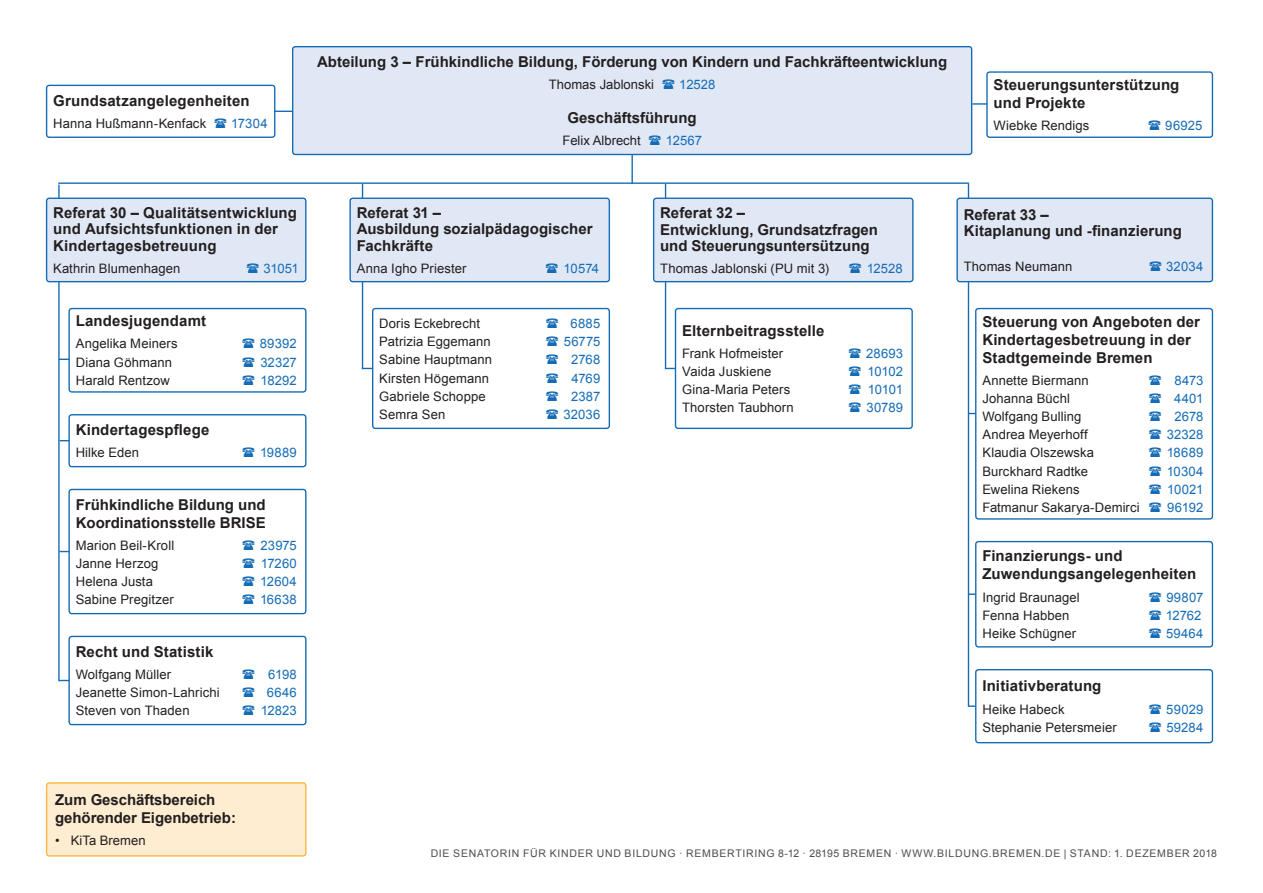
<style>
.page{position:relative;width:1263px;height:893px;background:#fff}
.page>*{position:absolute;margin:0;border:0;box-sizing:border-box;transform-origin:0 0}
.t1{font:700 15px/16.4px "Arial";letter-spacing:.005em;color:#231f20}
.t2{font:13.05px "Arial";letter-spacing:.01em;color:#231f20}
.t3{font:13.05px "Arial";letter-spacing:.01em;color:#156cb6}
.t4{font:10.5px "Arial";letter-spacing:.07em;color:#4b4c4d}
</style>
<div class="page">
<svg style="left:969px;top:593px;width:6px;height:2px"></svg>
<svg style="left:969px;top:705px;width:6px;height:2px"></svg>
<div style="left:47px;top:783px;width:259px;height:73px;background:#feedd0;border-radius:3px"></div>
<div style="left:46px;top:782px;width:260px;height:75px;border:1px solid #fcb740;border-radius:3px"></div>
<hr style="left:362px;top:184px;width:1px;height:185px;background:#156cb6">
<hr style="left:665px;top:184px;width:1px;height:185px;background:#156cb6">
<hr style="left:968px;top:184px;width:1px;height:523px;background:#156cb6">
<hr style="left:631px;top:127px;width:2px;height:57px;background:#156cb6">
<svg style="left:275px;top:111px;width:17px;height:1px"></svg>
<hr style="left:972px;top:103px;width:23px;height:2px;background:#156cb6">
<hr style="left:58px;top:185px;width:2px;height:496px;background:#156cb6">
<div style="left:47px;top:198px;width:259px;height:84px;background:#e1e8f5;border-radius:3px"></div>
<div style="left:46px;top:198px;width:260px;height:84px;border:1px solid #156cb6;border-radius:3px"></div>
<div style="left:350px;top:198px;width:259px;height:84px;background:#e1e8f5;border-radius:3px"></div>
<div style="left:349px;top:198px;width:261px;height:84px;border:1px solid #156cb6;border-radius:3px"></div>
<div style="left:654px;top:198px;width:259px;height:84px;background:#e1e8f5;border-radius:3px"></div>
<div style="left:653px;top:198px;width:260px;height:84px;border:1px solid #156cb6;border-radius:3px"></div>
<div style="left:957px;top:198px;width:255px;height:84px;background:#e1e8f5;border-radius:3px"></div>
<div style="left:956px;top:198px;width:257px;height:84px;border:1px solid #156cb6;border-radius:3px"></div>
<div style="left:675px;top:308px;width:238px;height:121px;border:1px solid #156cb6;border-radius:3px"></div>
<div style="left:68px;top:489px;width:238px;height:125px;border:1px solid #156cb6;border-radius:3px"></div>
<div style="left:68px;top:636px;width:238px;height:89px;border:1px solid #156cb6;border-radius:3px"></div>
<div style="left:68px;top:414px;width:238px;height:53px;border:1px solid #156cb6;border-radius:3px"></div>
<div style="left:68px;top:308px;width:238px;height:85px;border:1px solid #156cb6;border-radius:3px"></div>
<div style="left:372px;top:308px;width:238px;height:121px;border:1px solid #156cb6;border-radius:3px"></div>
<div style="left:46px;top:85px;width:229px;height:53px;border:1px solid #156cb6;border-radius:3px"></div>
<div style="left:987px;top:72px;width:225px;height:65px;background:#fff;border-radius:3px"></div>
<div style="left:986px;top:71px;width:227px;height:67px;border:1px solid #156cb6;border-radius:3px"></div>
<hr style="left:58px;top:182px;width:911px;height:2px;background:#156cb6">
<div style="left:293px;top:47px;width:679px;height:107px;background:#e1e8f5;border-radius:3px"></div>
<div style="left:292px;top:46px;width:680px;height:109px;border:1px solid #156cb6;border-radius:3px"></div>
<div style="left:975px;top:669px;width:238px;height:74px;border:1px solid #156cb6;border-radius:3px"></div>
<div style="left:975px;top:308px;width:238px;height:212px;border:1px solid #156cb6;border-radius:3px"></div>
<div style="left:975px;top:541px;width:238px;height:107px;border:1px solid #156cb6;border-radius:3px"></div>
<p class="t1" style="left:53px;top:92px;width:198px">Grundsatzangelegenheiten</p>
<p class="t2" style="left:53px;top:114px;width:155px">Hanna Hußmann-Kenfack</p>
<p class="t3" style="left:231px;top:114px;width:38px">17304</p>
<p class="t1" style="left:317px;top:54px;width:632px">Abteilung 3 – Frühkindliche Bildung, Förderung von Kindern und Fachkräfteentwicklung</p>
<p class="t2" style="left:549px;top:75px;width:107px">Thomas Jablonski</p>
<p class="t3" style="left:679px;top:75px;width:38px">12528</p>
<p class="t1" style="left:568px;top:110px;width:131px">Geschäftsführung</p>
<p class="t2" style="left:562px;top:131px;width:80px">Felix Albrecht</p>
<p class="t3" style="left:666px;top:131px;width:38px">12567</p>
<p class="t1" style="left:993px;top:76px;width:187px;line-height:18px">Steuerungsunterstützung und Projekte</p>
<p class="t2" style="left:993px;top:117px;width:97px">Wiebke Rendigs</p>
<p class="t3" style="left:1165px;top:117px;width:39px">96925</p>
<p class="t1" style="left:53px;top:205px;width:245px">Referat 30 – Qualitätsentwicklung und Aufsichtsfunktionen in der<br>Kindertagesbetreuung</p>
<p class="t2" style="left:53px;top:259px;width:129px">Kathrin Blumenhagen</p>
<p class="t3" style="left:264px;top:259px;width:37px">31051</p>
<p class="t1" style="left:76px;top:313px;width:132px">Landesjugendamt</p>
<p class="t2" style="left:76px;top:335px;width:103px">Angelika Meiners</p>
<p class="t3" style="left:260px;top:335px;width:39px">89392</p>
<p class="t2" style="left:76px;top:353px;width:98px">Diana Göhmann</p>
<p class="t3" style="left:260px;top:353px;width:38px">32327</p>
<p class="t2" style="left:76px;top:371px;width:96px">Harald Rentzow</p>
<p class="t3" style="left:260px;top:371px;width:38px">18292</p>
<p class="t1" style="left:76px;top:422px;width:135px">Kindertagespflege</p>
<p class="t2" style="left:76px;top:444px;width:65px">Hilke Eden</p>
<p class="t3" style="left:260px;top:444px;width:38px">19889</p>
<p class="t1" style="left:76px;top:496px;width:192px;line-height:18px">Frühkindliche Bildung und<br>Koordinationsstelle BRISE</p>
<p class="t2" style="left:76px;top:536px;width:100px">Marion Beil-Kroll</p>
<p class="t3" style="left:260px;top:536px;width:38px">23975</p>
<p class="t2" style="left:76px;top:555px;width:84px">Janne Herzog</p>
<p class="t3" style="left:261px;top:555px;width:38px">17260</p>
<p class="t2" style="left:76px;top:573px;width:79px">Helena Justa</p>
<p class="t3" style="left:260px;top:573px;width:38px">12604</p>
<p class="t2" style="left:76px;top:591px;width:99px">Sabine Pregitzer</p>
<p class="t3" style="left:260px;top:591px;width:38px">16638</p>
<p class="t1" style="left:76px;top:643px;width:139px">Recht und Statistik</p>
<p class="t2" style="left:76px;top:665px;width:97px">Wolfgang Müller</p>
<p class="t3" style="left:268px;top:665px;width:30px">6198</p>
<p class="t2" style="left:76px;top:684px;width:146px">Jeanette Simon-Lahrichi</p>
<p class="t3" style="left:267px;top:684px;width:32px">6646</p>
<p class="t2" style="left:76px;top:702px;width:115px">Steven von Thaden</p>
<p class="t3" style="left:261px;top:702px;width:38px">12823</p>
<p class="t1" style="left:55px;top:791px;width:182px;line-height:17.7px">Zum Geschäftsbereich gehörender Eigenbetrieb:</p>
<p class="t2" style="left:55px;top:831px;width:92px">• KiTa Bremen</p>
<p class="t1" style="left:357px;top:205px;width:237px">Referat 31 –<br>Ausbildung sozialpädagogischer<br>Fachkräfte</p>
<p class="t2" style="left:357px;top:259px;width:111px">Anna Igho Priester</p>
<p class="t3" style="left:564px;top:259px;width:37px">10574</p>
<p class="t2" style="left:379px;top:315px;width:102px">Doris Eckebrecht</p>
<p class="t3" style="left:570px;top:315px;width:31px">6885</p>
<p class="t2" style="left:379px;top:333px;width:113px">Patrizia Eggemann</p>
<p class="t3" style="left:564px;top:333px;width:38px">56775</p>
<p class="t2" style="left:379px;top:351px;width:114px">Sabine Hauptmann</p>
<p class="t3" style="left:571px;top:351px;width:31px">2768</p>
<p class="t2" style="left:379px;top:369px;width:111px">Kirsten Högemann</p>
<p class="t3" style="left:572px;top:369px;width:30px">4769</p>
<p class="t2" style="left:379px;top:387px;width:108px">Gabriele Schoppe</p>
<p class="t3" style="left:571px;top:387px;width:31px">2387</p>
<p class="t2" style="left:379px;top:405px;width:68px">Semra Sen</p>
<p class="t3" style="left:563px;top:405px;width:38px">32036</p>
<p class="t1" style="left:660px;top:205px;width:219px">Referat 32 –<br>Entwicklung, Grundsatzfragen und Steuerungsuntersützung</p>
<p class="t2" style="left:660px;top:259px;width:170px">Thomas Jablonski (PU mit 3)</p>
<p class="t3" style="left:867px;top:259px;width:37px">12528</p>
<p class="t1" style="left:682px;top:322px;width:144px">Elternbeitragsstelle</p>
<p class="t2" style="left:682px;top:344px;width:103px">Frank Hofmeister</p>
<p class="t3" style="left:866px;top:344px;width:39px">28693</p>
<p class="t2" style="left:682px;top:362px;width:91px">Vaida Juskiene</p>
<p class="t3" style="left:867px;top:362px;width:37px">10102</p>
<p class="t2" style="left:682px;top:381px;width:110px">Gina-Maria Peters</p>
<p class="t3" style="left:868px;top:381px;width:37px">10101</p>
<p class="t2" style="left:682px;top:399px;width:113px">Thorsten Taubhorn</p>
<p class="t3" style="left:866px;top:399px;width:38px">30789</p>
<p class="t1" style="left:964px;top:207px;width:220px">Referat 33 –<br>Kitaplanung und -finanzierung</p>
<p class="t2" style="left:964px;top:257px;width:110px">Thomas Neumann</p>
<p class="t3" style="left:1166px;top:257px;width:39px">32034</p>
<p class="t1" style="left:982px;top:313px;width:219px;line-height:18px">Steuerung von Angeboten der<br>Kindertagesbetreuung in der<br>Stadtgemeinde Bremen</p>
<p class="t2" style="left:982px;top:371px;width:108px">Annette Biermann</p>
<p class="t3" style="left:1174px;top:371px;width:31px">8473</p>
<p class="t2" style="left:982px;top:390px;width:89px">Johanna Büchl</p>
<p class="t3" style="left:1174px;top:390px;width:31px">4401</p>
<p class="t2" style="left:982px;top:408px;width:100px">Wolfgang Bulling</p>
<p class="t3" style="left:1174px;top:408px;width:31px">2678</p>
<p class="t2" style="left:982px;top:426px;width:107px">Andrea Meyerhoff</p>
<p class="t3" style="left:1167px;top:426px;width:38px">32328</p>
<p class="t2" style="left:982px;top:444px;width:113px">Klaudia Olszewska</p>
<p class="t3" style="left:1167px;top:444px;width:38px">18689</p>
<p class="t2" style="left:982px;top:462px;width:107px">Burckhard Radtke</p>
<p class="t3" style="left:1167px;top:462px;width:38px">10304</p>
<p class="t2" style="left:982px;top:480px;width:99px">Ewelina Riekens</p>
<p class="t3" style="left:1167px;top:480px;width:38px">10021</p>
<p class="t2" style="left:982px;top:498px;width:159px">Fatmanur Sakarya-Demirci</p>
<p class="t3" style="left:1167px;top:498px;width:38px">96192</p>
<p class="t1" style="left:982px;top:547px;width:216px;line-height:18px">Finanzierungs- und<br>Zuwendungsangelegenheiten</p>
<p class="t2" style="left:982px;top:588px;width:99px">Ingrid Braunagel</p>
<p class="t3" style="left:1166px;top:588px;width:39px">99807</p>
<p class="t2" style="left:982px;top:606px;width:89px">Fenna Habben</p>
<p class="t3" style="left:1166px;top:606px;width:37px">12762</p>
<p class="t2" style="left:982px;top:624px;width:95px">Heike Schügner</p>
<p class="t3" style="left:1166px;top:624px;width:39px">59464</p>
<p class="t1" style="left:982px;top:678px;width:121px">Initiativberatung</p>
<p class="t2" style="left:982px;top:700px;width:84px">Heike Habeck</p>
<p class="t3" style="left:1166px;top:700px;width:39px">59029</p>
<p class="t2" style="left:982px;top:718px;width:136px">Stephanie Petersmeier</p>
<p class="t3" style="left:1166px;top:718px;width:39px">59284</p>
<p class="t4" style="left:431px;top:846px;width:788px">DIE SENATORIN FÜR KINDER UND BILDUNG · REMBERTIRING 8-12 · 28195 BREMEN · WWW.BILDUNG.BREMEN.DE | STAND: 1. DEZEMBER 2018</p>
</div>
